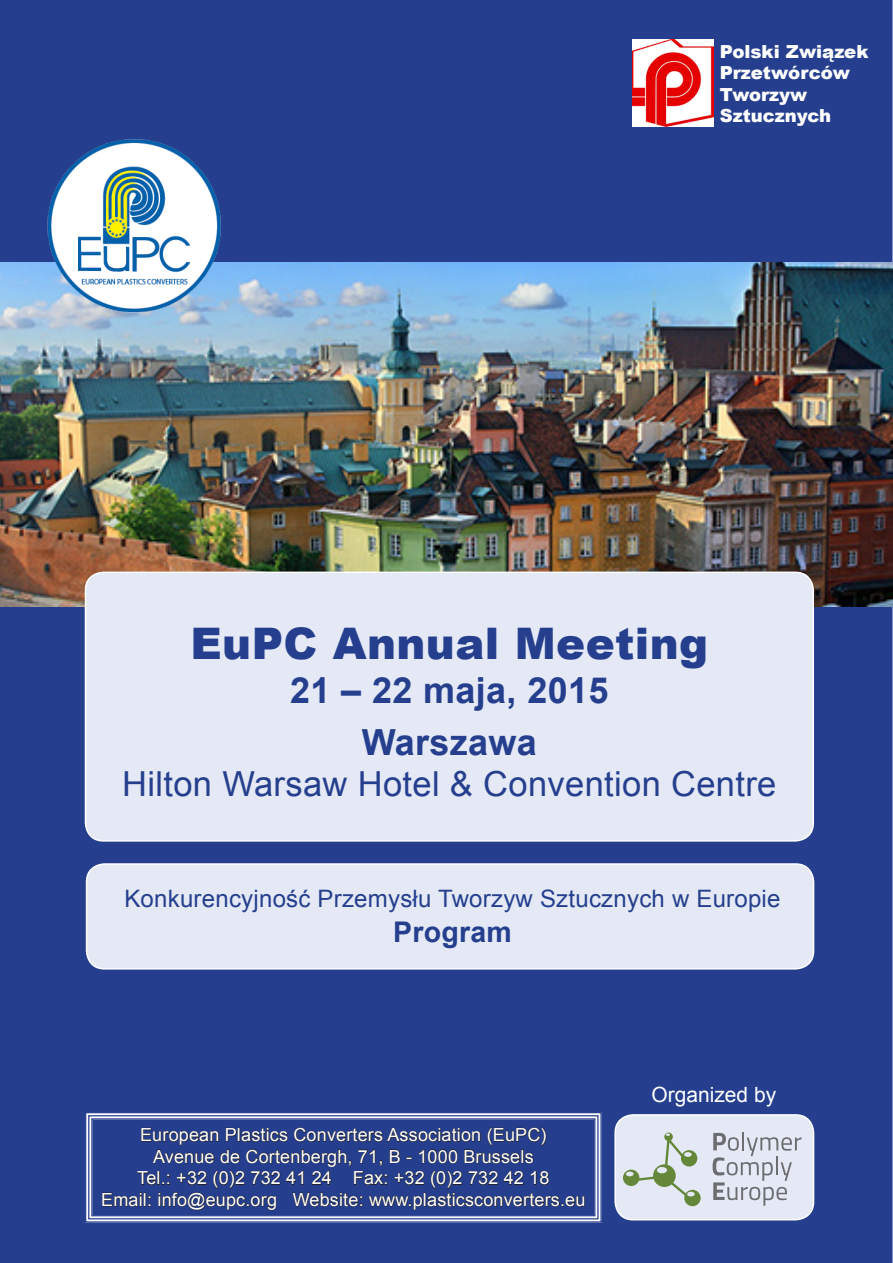
<style>
.page{position:relative;width:893px;height:1263px;background:#253f8e}
.page>*{position:absolute;margin:0;border:0;box-sizing:border-box;transform-origin:0 0}
.t1{font:900 43.5px "Arial";letter-spacing:.01em;color:#253f8e}
.t2{font:700 36px "Arial";letter-spacing:.01em;color:#253f8e}
.t3{font:34.5px "Arial";letter-spacing:.01em;color:#253f8e}
.t4{font:700 28.5px "Arial";letter-spacing:.01em;color:#253f8e}
.t5{font:24px "Arial";letter-spacing:.01em;color:#253f8e}
.t6{font:21px "Arial";color:#fff}
.t7{font:18px "Arial";letter-spacing:.01em;color:#fff}
.t8{font:900 18px/21.6px "Arial";color:#fff}
</style>
<div class="page">
<img style="left:0;top:262px;width:893px;height:344px">
<div style="left:85px;top:572px;width:728px;height:269px;background:#e4e9f5;border-radius:18px"></div>
<div style="left:85px;top:572px;width:729px;height:270px;border:2px solid #fff;border-radius:18px"></div>
<svg style="left:84px;top:1111px;width:518px;height:112px;background:#324684"></svg>
<div style="left:88px;top:1115px;width:511px;height:104px;border:1px solid #253f8e"></div>
<div style="left:91px;top:1118px;width:504px;height:98px;border:1px solid #253f8e"></div>
<div style="left:87px;top:864px;width:727px;height:105px;background:#e4e9f5;border-radius:18px"></div>
<div style="left:86px;top:863px;width:728px;height:106px;border:2px solid #fff;border-radius:18px"></div>
<img style="left:632px;top:39px;width:82px;height:87px">
<img style="left:28px;top:132px;width:210px;height:185px">
<div style="left:615px;top:1115px;width:199px;height:105px;background:#e4e9f5;border-radius:18px"></div>
<div style="left:614px;top:1114px;width:200px;height:106px;border:2px solid #fff;border-radius:18px"></div>
<svg style="left:713px;top:1132px;width:88px;height:74px"></svg>
<svg style="left:623px;top:1132px;width:78px;height:74px"></svg>
<p class="t8" style="left:720px;top:40px;width:150px">Polski Związek<br>Przetwórców</p>
<p class="t8" style="left:720px;top:83px;width:89px">Tworzyw</p>
<p class="t8" style="left:720px;top:105px;width:113px">Sztucznych</p>
<p class="t1" style="left:190px;top:612px;width:519px">EuPC Annual Meeting</p>
<p class="t2" style="left:290px;top:666px;width:320px">21 – 22 maja, 2015</p>
<p class="t2" style="left:362px;top:718px;width:177px">Warszawa</p>
<p class="t3" style="left:122px;top:761px;width:656px">Hilton Warsaw Hotel &amp; Convention Centre</p>
<p class="t5" style="left:124px;top:883px;width:658px">Konkurencyjność Przemysłu Tworzyw Sztucznych w Europie</p>
<p class="t4" style="left:393px;top:912px;width:120px">Program</p>
<p class="t7" style="left:140px;top:1123px;width:408px">European Plastics Converters Association (EuPC)</p>
<p class="t7" style="left:153px;top:1144px;width:382px">Avenue de Cortenbergh, 71, B - 1000 Brussels</p>
<p class="t7" style="left:137px;top:1166px;width:414px">Tel.: +32 (0)2 732 41 24 Fax: +32 (0)2 732 42 18</p>
<p class="t7" style="left:101px;top:1188px;width:486px">Email: info@eupc.org Website: www.plasticsconverters.eu</p>
<p class="t6" style="left:651px;top:1081px;width:126px">Organized by</p>
</div>
